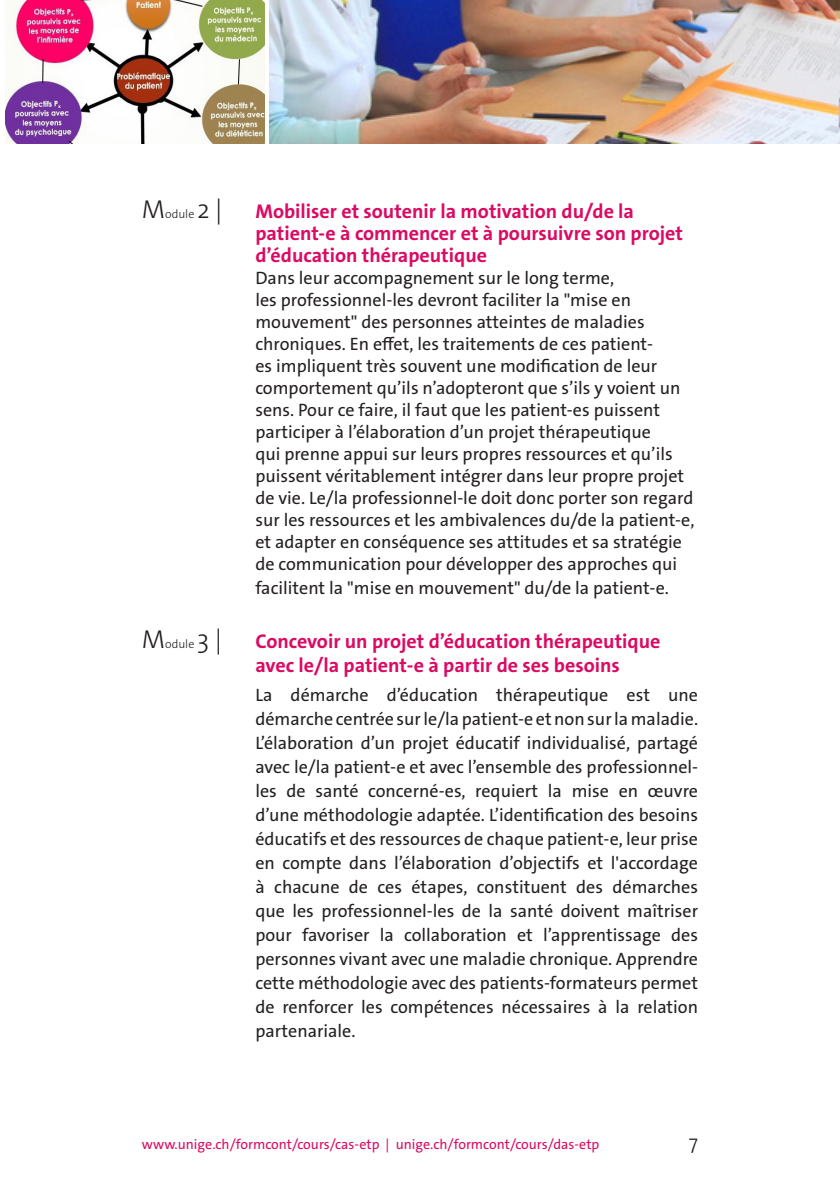
<style>
.page{position:relative;width:840px;height:1191px;background:#fff}
.page>*{position:absolute;margin:0;border:0;box-sizing:border-box;transform-origin:0 0}
.t1{font:700 20px/22px "The Sans Os F";color:#db0a62}
.t2{font:300 20px "The Sans Os F";color:#231f20}
.t3{font:18px/24px "The Sans Os F";color:#231f20}
.t4{font:14px "The Sans Os F";color:#db0a62}
.t5{font:300 12px "The Sans Os F";color:#231f20}
.s1{font-size:26px}
</style>
<div class="page">
<img style="left:6px;top:0;width:258px;height:144px">
<img style="left:269px;top:0;width:570px;height:144px">
<p class="t5" style="left:142px;top:206px;width:82px"><span class="s1">M</span>odule <span class="s1">2 |</span></p>
<p class="t1" style="left:255px;top:200px;width:429px">Mobiliser et soutenir la motivation du/de la patient-e à commencer et à poursuivre son projet d’éducation thérapeutique</p>
<p class="t3" style="left:255px;top:267px;width:440px;line-height:22px">Dans leur accompagnement sur le long terme,<br>les professionnel-les devront faciliter la "mise en mouvement" des personnes atteintes de maladies chroniques. En effet, les traitements de ces patient-<br>es impliquent très souvent une modification de leur comportement qu’ils n’adopteront que s’ils y voient un sens. Pour ce faire, il faut que les patient-es puissent participer à l’élaboration d’un projet thérapeutique<br>qui prenne appui sur leurs propres ressources et qu’ils puissent véritablement intégrer dans leur propre projet de vie. Le/la professionnel-le doit donc porter son regard sur les ressources et les ambivalences du/de la patient-e, et adapter en conséquence ses attitudes et sa stratégie de communication pour développer des approches qui</p>
<p class="t3" style="left:255px;top:576px;width:415px">facilitent la "mise en mouvement" du/de la patient-e.</p>
<p class="t5" style="left:142px;top:636px;width:82px"><span class="s1">M</span>odule <span class="s1">3 |</span></p>
<p class="t1" style="left:255px;top:629px;width:406px;line-height:24px">Concevoir un projet d’éducation thérapeutique avec le/la patient-e à partir de ses besoins</p>
<p class="t3" style="left:255px;top:683px;width:444px;text-align:justify">La démarche d’éducation thérapeutique est une démarche centrée sur le/la patient-e et non sur la maladie.<br>L’élaboration d’un projet éducatif individualisé, partagé avec le/la patient-e et avec l’ensemble des professionnel&shy;les de santé concerné-es, requiert la mise en œuvre d’une méthodologie adaptée. L’identification des besoins éducatifs et des ressources de chaque patient-e, leur prise en compte dans l’élaboration d’objectifs et l'accordage à chacune de ces étapes, constituent des démarches que les professionnel-les de la santé doivent maîtriser pour favoriser la collaboration et l’apprentissage des personnes vivant avec une maladie chronique. Apprendre cette méthodologie avec des patients-formateurs permet de renforcer les compétences nécessaires à la relation partenariale.</p>
<p class="t4" style="left:142px;top:1135px;width:458px">www.unige.ch/formcont/cours/cas-etp | unige.ch/formcont/cours/das-etp</p>
<p class="t2" style="left:688px;top:1129px;width:11px">7</p>
</div>
